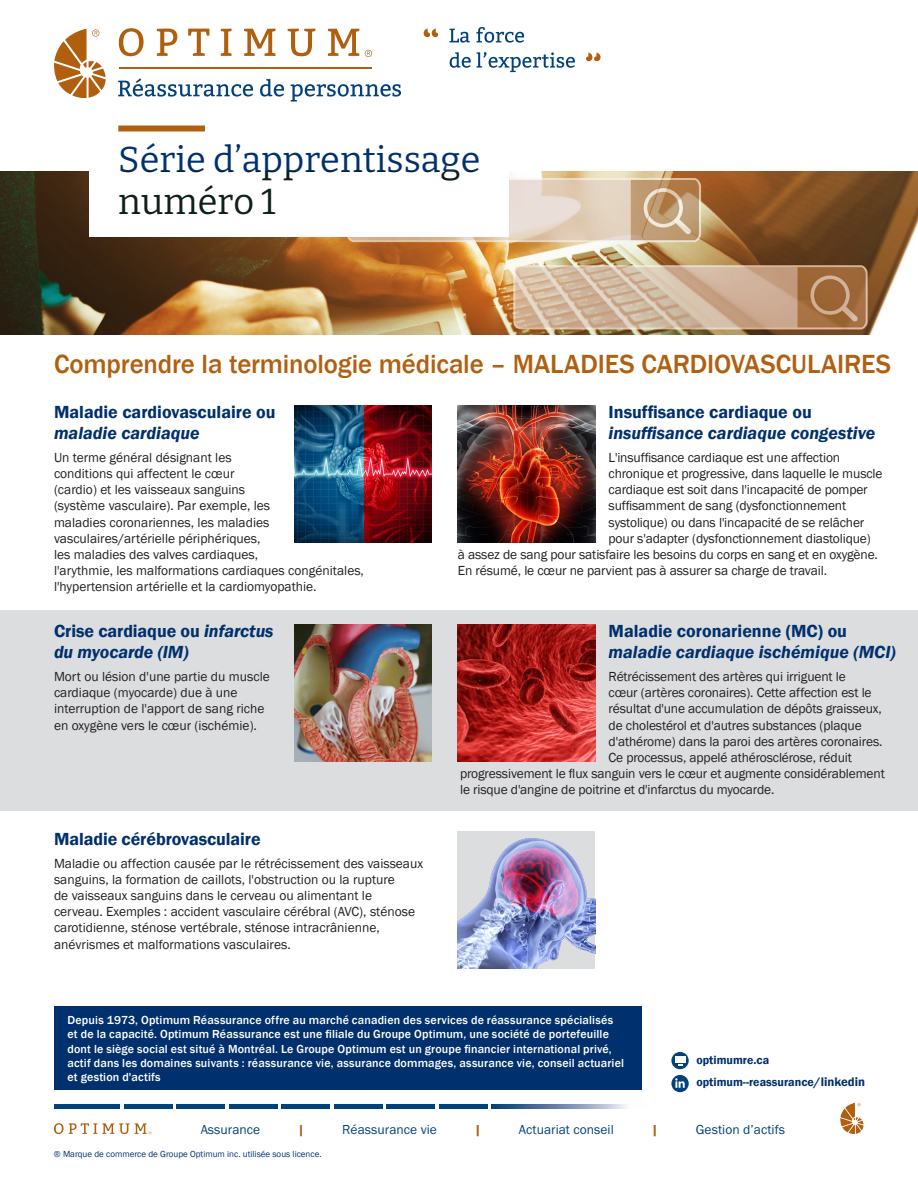
<style>
.page{position:relative;width:918px;height:1188px;background:#fff}
.page>*{position:absolute;margin:0;border:0;box-sizing:border-box;transform-origin:0 0}
.t1{font:100 36px/42.3px "Bitter";color:#00306d}
.Sous-titre{font:500 27px "Franklin Gothic";letter-spacing:-.005em;color:#b06010}
.Sous-titre_Demi_bleu{font:italic 600 18px/21.6px "Franklin Gothic";color:#00306d}
.Sous-titre_Demi_bleu-2{font:600 18px/21.6px "Franklin Gothic";letter-spacing:-.005em;color:#00306d}
.Texte{font:13.5px/16.2px "Franklin Gothic";letter-spacing:-.01em;color:#231f20}
.t2{font:13.5px "Franklin Gothic";letter-spacing:.005em;color:#01427c}
.t3{font:600 13.5px "Franklin Gothic";color:#b05f0f}
.Texte-2{font:500 12px/14.4px "Franklin Gothic";letter-spacing:.01em;color:#fff}
.t4{font:600 12px "Franklin Gothic";color:#00306d}
.t5{font:9px "Franklin Gothic";color:#00306d}
.s1{font-style:italic}
.s2{font-style:normal}
.s3{font-size:12.75px}
</style>
<div class="page">
<svg style="left:0;top:172px;width:918px;height:163px"></svg>
<div style="left:0;top:610px;width:918px;height:201px;background:#dcdddf"></div>
<img style="left:458px;top:405px;width:137px;height:137px">
<svg style="left:840px;top:1103px;width:24px;height:31px"></svg>
<hr style="left:54px;top:1104px;width:66px;height:4px;background:#01427c">
<hr style="left:124px;top:1104px;width:48px;height:4px;background:#01427c">
<hr style="left:176px;top:1104px;width:49px;height:4px;background:#01427c">
<hr style="left:229px;top:1104px;width:48px;height:4px;background:#01427c">
<hr style="left:281px;top:1104px;width:49px;height:4px;background:#01427c">
<hr style="left:334px;top:1104px;width:48px;height:4px;background:#01427c">
<hr style="left:386px;top:1104px;width:49px;height:4px;background:#01427c">
<hr style="left:439px;top:1104px;width:48px;height:4px;background:#01427c">
<svg style="left:491px;top:1104px;width:135px;height:4px"></svg>
<svg style="left:54px;top:1123px;width:98px;height:11px"></svg>
<img style="left:458px;top:624px;width:137px;height:137px">
<div style="left:671px;top:1075px;width:18px;height:17px;background:#01427c;border-radius:50%"></div>
<svg style="left:675px;top:1078px;width:10px;height:10px"></svg>
<svg style="left:671px;top:1052px;width:18px;height:17px"></svg>
<div style="left:675px;top:1056px;width:10px;height:7px;background:#fff"></div>
<div style="left:54px;top:1007px;width:588px;height:83px;background:#00306d"></div>
<img style="left:295px;top:405px;width:137px;height:137px">
<img style="left:458px;top:832px;width:137px;height:137px">
<img style="left:295px;top:624px;width:137px;height:137px">
<svg style="left:449px;top:29px;width:21px;height:14px"></svg>
<svg style="left:476px;top:27px;width:48px;height:16px"></svg>
<svg style="left:450px;top:52px;width:125px;height:20px"></svg>
<svg style="left:424px;top:29px;width:14px;height:8px"></svg>
<hr style="left:119px;top:68px;width:253px;height:1px;background:#b05f0f">
<svg style="left:54px;top:29px;width:52px;height:69px"></svg>
<svg style="left:365px;top:50px;width:7px;height:7px"></svg>
<svg style="left:119px;top:28px;width:25px;height:28px"></svg>
<svg style="left:157px;top:29px;width:20px;height:27px"></svg>
<svg style="left:188px;top:29px;width:21px;height:27px"></svg>
<svg style="left:221px;top:29px;width:11px;height:27px"></svg>
<svg style="left:244px;top:29px;width:31px;height:27px"></svg>
<svg style="left:288px;top:29px;width:27px;height:27px"></svg>
<svg style="left:328px;top:29px;width:31px;height:27px"></svg>
<svg style="left:118px;top:78px;width:135px;height:19px"></svg>
<svg style="left:260px;top:79px;width:24px;height:18px"></svg>
<svg style="left:291px;top:84px;width:110px;height:18px"></svg>
<svg style="left:586px;top:53px;width:15px;height:8px"></svg>
<div style="left:118px;top:126px;width:87px;height:6px;background:#b06010"></div>
<p class="t1" style="left:118px;top:138px;width:364px">Série d’apprentissage numéro 1</p>
<p class="Sous-titre" style="left:54px;top:348px;width:839px">Comprendre la terminologie médicale – MALADIES CARDIOVASCULAIRES</p>
<p class="Sous-titre_Demi_bleu-2" style="left:54px;top:401px;width:223px">Maladie cardiovasculaire ou <span class="s1">maladie cardiaque</span></p>
<p class="Texte" style="left:54px;top:449px;width:312px">Un terme général désignant les<br>conditions qui affectent le cœur<br>(cardio) et les vaisseaux sanguins<br>(système vasculaire). Par exemple, les<br>maladies coronariennes, les maladies vasculaires/artérielle périphériques,<br>les maladies des valves cardiaques,<br>l'arythmie, les malformations cardiaques congénitales, l'hypertension artérielle et la cardiomyopathie.</p>
<p class="Sous-titre_Demi_bleu" style="left:609px;top:401px;width:268px"><span class="s2">Insuffisance cardiaque ou </span>insuffisance cardiaque congestive</p>
<p class="Texte" style="left:609px;top:449px;width:233px">L'insuffisance cardiaque est une affection</p>
<p class="Texte" style="left:609px;top:466px;width:276px">chronique et progressive, dans laquelle le muscle</p>
<p class="Texte" style="left:609px;top:482px;width:261px">cardiaque est soit dans l'incapacité de pomper</p>
<p class="Texte" style="left:609px;top:498px;width:239px">suffisamment de sang (dysfonctionnement</p>
<p class="Texte" style="left:609px;top:514px;width:257px">systolique) ou dans l'incapacité de se relâcher</p>
<p class="Texte" style="left:609px;top:530px;width:264px">pour s'adapter (dysfonctionnement diastolique)</p>
<p class="Texte" style="left:458px;top:547px;width:422px">à assez de sang pour satisfaire les besoins du corps en sang et en oxygène.</p>
<p class="Texte" style="left:458px;top:563px;width:371px">En résumé, le cœur ne parvient pas à assurer sa charge de travail.</p>
<p class="Sous-titre_Demi_bleu" style="left:54px;top:620px;width:221px"><span class="s2">Crise cardiaque ou</span> infarctus du myocarde (IM)</p>
<p class="Texte" style="left:54px;top:669px;width:217px">Mort ou lésion d'une partie du muscle cardiaque (myocarde) due à une interruption de l'apport de sang riche en oxygène vers le cœur (ischémie).</p>
<p class="Sous-titre_Demi_bleu-2" style="left:54px;top:829px;width:208px">Maladie cérébrovasculaire</p>
<p class="Texte" style="left:54px;top:855px;width:371px">Maladie ou affection causée par le rétrécissement des vaisseaux sanguins, la formation de caillots, l'obstruction ou la rupture<br>de vaisseaux sanguins dans le cerveau ou alimentant le cerveau. Exemples : accident vasculaire cérébral (AVC), sténose carotidienne, sténose vertébrale, sténose intracrânienne, anévrismes et malformations vasculaires.</p>
<p class="Sous-titre_Demi_bleu" style="left:609px;top:620px;width:289px"><span class="s2">Maladie coronarienne (MC) ou </span>maladie cardiaque ischémique (MCI)</p>
<p class="Texte" style="left:609px;top:669px;width:239px">Rétrécissement des artères qui irriguent le</p>
<p class="Texte" style="left:609px;top:685px;width:265px">cœur (artères coronaires). Cette affection est le</p>
<p class="Texte" style="left:609px;top:701px;width:275px">résultat d'une accumulation de dépôts graisseux,</p>
<p class="Texte" style="left:609px;top:717px;width:255px">de cholestérol et d'autres substances (plaque</p>
<p class="Texte" style="left:609px;top:734px;width:276px">d'athérome) dans la paroi des artères coronaires.</p>
<p class="Texte" style="left:609px;top:750px;width:245px">Ce processus, appelé athérosclérose, réduit</p>
<p class="Texte" style="left:460px;top:766px;width:426px">progressivement le flux sanguin vers le cœur et augmente considérablement</p>
<p class="Texte" style="left:460px;top:782px;width:316px">le risque d'angine de poitrine et d'infarctus du myocarde.</p>
<p class="Texte-2" style="left:68px;top:1013px;width:558px">Depuis 1973, Optimum Réassurance offre au marché canadien des services de réassurance spécialisés et de la capacité. Optimum Réassurance est une filiale du Groupe Optimum, une société de portefeuille dont le siège social est situé à Montréal. Le Groupe Optimum est un groupe financier international privé, actif dans les domaines suivants : réassurance vie, assurance dommages, assurance vie, conseil actuariel et gestion d'actifs</p>
<p class="t4" style="left:696px;top:1052px;width:74px">optimumre.ca</p>
<p class="t4" style="left:696px;top:1075px;width:170px">optimum--reassurance<span class="s3">/linkedin</span></p>
<p class="t2" style="left:201px;top:1121px;width:61px">Assurance</p>
<p class="t3" style="left:298px;top:1121px;width:8px">|</p>
<p class="t2" style="left:342px;top:1121px;width:96px">Réassurance vie</p>
<p class="t3" style="left:475px;top:1121px;width:8px">|</p>
<p class="t2" style="left:519px;top:1121px;width:96px">Actuariat conseil</p>
<p class="t3" style="left:652px;top:1121px;width:8px">|</p>
<p class="t2" style="left:696px;top:1121px;width:91px">Gestion d’actifs</p>
<p class="t5" style="left:54px;top:1149px;width:269px">® Marque de commerce de Groupe Optimum inc. utilisée sous licence.</p>
</div>
